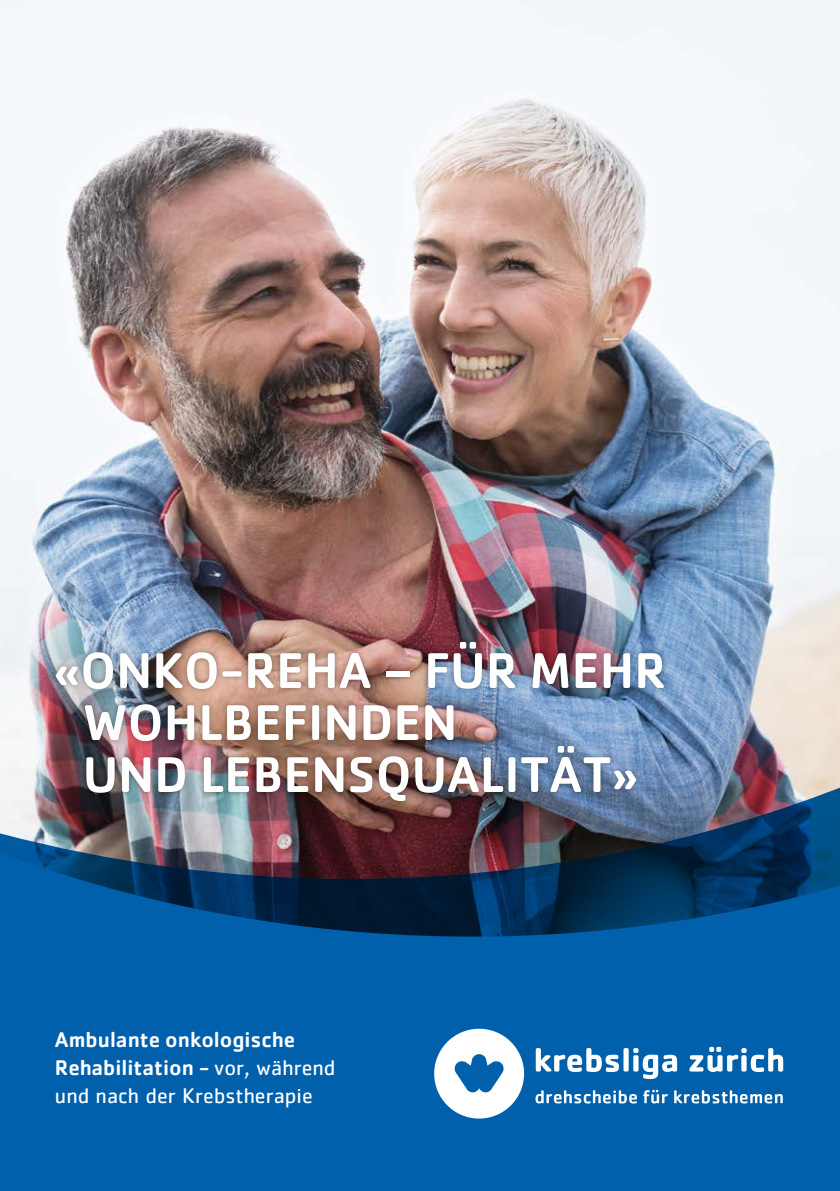
<style>
.page{position:relative;width:840px;height:1191px;background:#fff}
.page>*{position:absolute;margin:0;border:0;box-sizing:border-box;transform-origin:0 0}
.t1{font:500 52px/52px "Cachet";color:#fff}
.t2{font:500 22px "Cachet";color:#fff}
.t3{font:22px "Cachet";color:#fff}
.s1{font-weight:400}
</style>
<div class="page">
<img style="left:1px;top:0;width:838px;height:781px">
<svg style="left:1px;top:781px;width:838px;height:410px;background:#105693"></svg>
<svg style="left:535px;top:1048px;width:83px;height:24px"></svg>
<div style="left:623px;top:1048px;width:5px;height:23px;background:#fff;border-radius:2px"></div>
<svg style="left:633px;top:1048px;width:43px;height:31px"></svg>
<svg style="left:689px;top:1046px;width:93px;height:26px"></svg>
<svg style="left:434px;top:1028px;width:89px;height:90px"></svg>
<svg style="left:535px;top:1089px;width:247px;height:14px"></svg>
<svg style="left:0;top:0;width:1px;height:1191px"></svg>
<div style="left:50px;top:636px;width:619px;height:171px;background:#000;opacity:.4"></div>
<p class="t1" style="left:83px;top:643px;width:584px;text-indent:-30px">«ONKO-REHA − FÜR MEHR<br>WOHLBEFINDEN<br>UND LEBENSQUALITÄT»</p>
<p class="t2" style="left:55px;top:1026px;width:242px">Ambulante onkologische</p>
<p class="t2" style="left:55px;top:1054px;width:282px">Rehabilitation - <span class="s1">vor, während</span></p>
<p class="t3" style="left:55px;top:1083px;width:259px">und nach der Krebstherapie</p>
</div>
